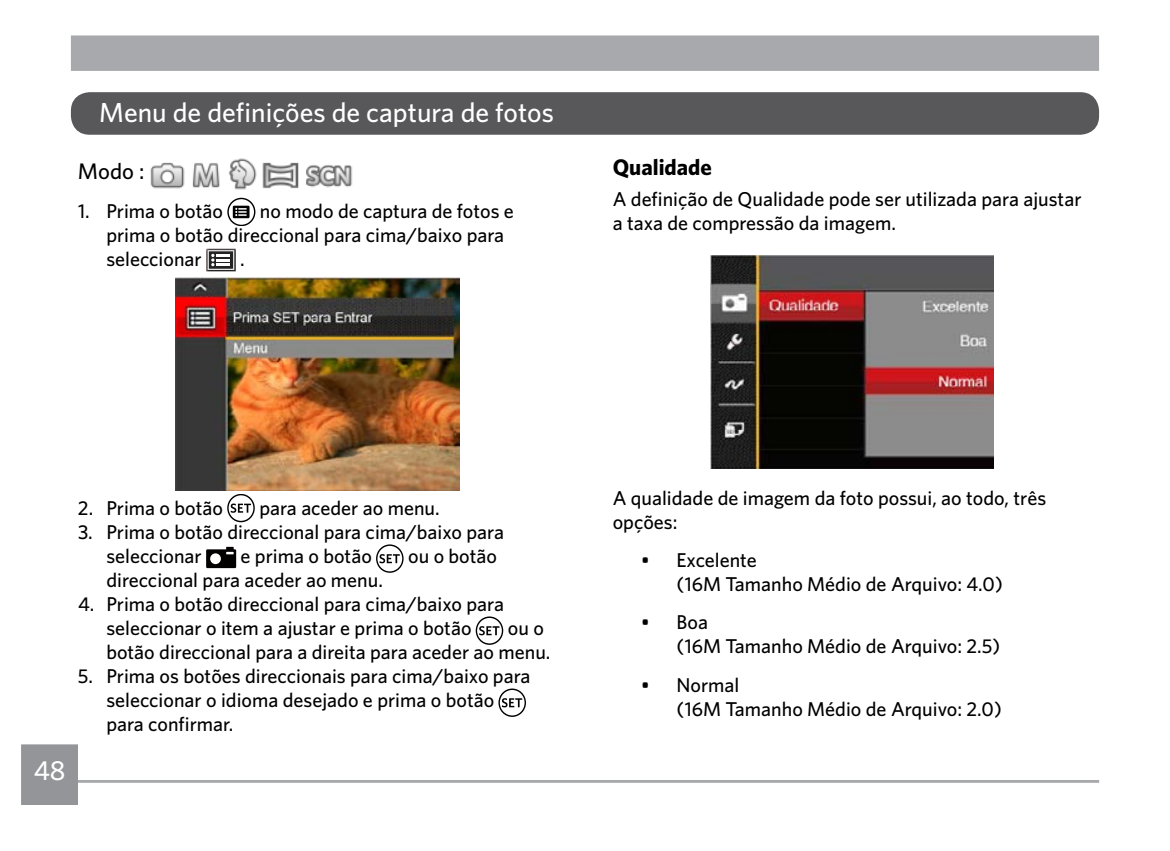
<style>
.page{position:relative;width:1170px;height:851px;background:#fff}
.page>*{position:absolute;margin:0;border:0;box-sizing:border-box;transform-origin:0 0}
.t1{font:500 27.5px "Whitney";color:#fff}
.t2{font:700 22.5px "Whitney";color:#000}
.t3{font:500 22.5px "Whitney";color:#000}
.t4{font:500 20px/24px "Whitney";color:#000}
</style>
<div class="page">
<div style="left:72px;top:93px;width:1025px;height:40px;background:#58585b;border-radius:17px"></div>
<div style="left:71px;top:92px;width:1027px;height:43px;border:2px solid #58585b;border-radius:17px"></div>
<div style="left:71px;top:35px;width:1027px;height:36px;background:#a7a9ac;border:2px solid #a7a9ac"></div>
<hr style="left:78px;top:780px;width:1020px;height:2px;background:#a7a9ac">
<div style="left:21px;top:744px;width:57px;height:60px;background:#939598"></div>
<img style="left:150px;top:162px;width:35px;height:27px">
<img style="left:192px;top:163px;width:28px;height:25px">
<img style="left:229px;top:159px;width:28px;height:30px">
<img style="left:263px;top:162px;width:36px;height:27px">
<img style="left:306px;top:164px;width:46px;height:24px">
<svg style="left:233px;top:206px;width:16px;height:12px"></svg>
<div style="left:227px;top:198px;width:28px;height:28px;border:1px solid #000;border-radius:50%"></div>
<img style="left:206px;top:249px;width:30px;height:22px">
<svg style="left:208px;top:250px;width:26px;height:20px"></svg>
<img style="left:176px;top:277px;width:283px;height:213px">
<svg style="left:230px;top:503px;width:21px;height:9px"></svg>
<div style="left:227px;top:494px;width:28px;height:28px;border:1px solid #000;border-radius:50%"></div>
<svg style="left:206px;top:546px;width:30px;height:22px"></svg>
<svg style="left:379px;top:554px;width:21px;height:9px"></svg>
<div style="left:376px;top:544px;width:27px;height:28px;border:1px solid #000;border-radius:50%"></div>
<svg style="left:479px;top:626px;width:20px;height:9px"></svg>
<div style="left:476px;top:616px;width:27px;height:28px;border:1px solid #000;border-radius:50%"></div>
<svg style="left:502px;top:698px;width:20px;height:9px"></svg>
<div style="left:498px;top:688px;width:28px;height:28px;border:1px solid #000;border-radius:50%"></div>
<img style="left:710px;top:255px;width:283px;height:213px">
<h1 class="t1" style="left:99px;top:96px;width:456px">Menu de definições de captura de fotos</h1>
<p class="t3" style="left:78px;top:158px;width:68px">Modo :</p>
<p class="t4" style="left:78px;top:199px;width:146px">1. Prima o botão</p>
<p class="t4" style="left:106px;top:199px;width:409px;text-indent:154px">no modo de captura de fotos e prima o botão direccional para cima/baixo para seleccionar</p>
<p class="t4" style="left:240px;top:247px;width:6px">.</p>
<p class="t2" style="left:612px;top:153px;width:101px">Qualidade</p>
<p class="t4" style="left:612px;top:187px;width:470px">A definição de Qualidade pode ser utilizada para ajustar a taxa de compressão da imagem.</p>
<h1 class="t1" style="left:34px;top:753px;width:33px">48</h1>
<p class="t4" style="left:78px;top:495px;width:146px">2. Prima o botão</p>
<p class="t4" style="left:259px;top:495px;width:182px">para aceder ao menu.</p>
<p class="t4" style="left:106px;top:519px;width:399px;text-indent:-28px">3. Prima o botão direccional para cima/baixo para seleccionar</p>
<p class="t4" style="left:240px;top:543px;width:133px">e prima o botão</p>
<p class="t4" style="left:408px;top:543px;width:90px">ou o botão</p>
<p class="t4" style="left:106px;top:567px;width:278px">direccional para aceder ao menu.</p>
<p class="t4" style="left:78px;top:591px;width:427px;text-align:center">4. Prima o botão direccional para cima/baixo para seleccionar o item a ajustar e prima o botão</p>
<p class="t4" style="left:106px;top:615px;width:445px;text-indent:401px">ou o botão direccional para a direita para aceder ao menu.</p>
<p class="t4" style="left:106px;top:663px;width:425px;text-indent:-28px">5. Prima os botões direccionais para cima/baixo para seleccionar o idioma desejado e prima o botão para confirmar.</p>
<p class="t4" style="left:612px;top:485px;width:435px">A qualidade de imagem da foto possui, ao todo, três opções:</p>
<p class="t4" style="left:676px;top:547px;width:328px;text-indent:-35px">• Excelente<br>(16M Tamanho Médio de Arquivo: 4.0)</p>
<p class="t4" style="left:676px;top:609px;width:325px;text-indent:-35px">• Boa<br>(16M Tamanho Médio de Arquivo: 2.5)</p>
<p class="t4" style="left:676px;top:672px;width:327px;text-indent:-35px">• Normal<br>(16M Tamanho Médio de Arquivo: 2.0)</p>
</div>
